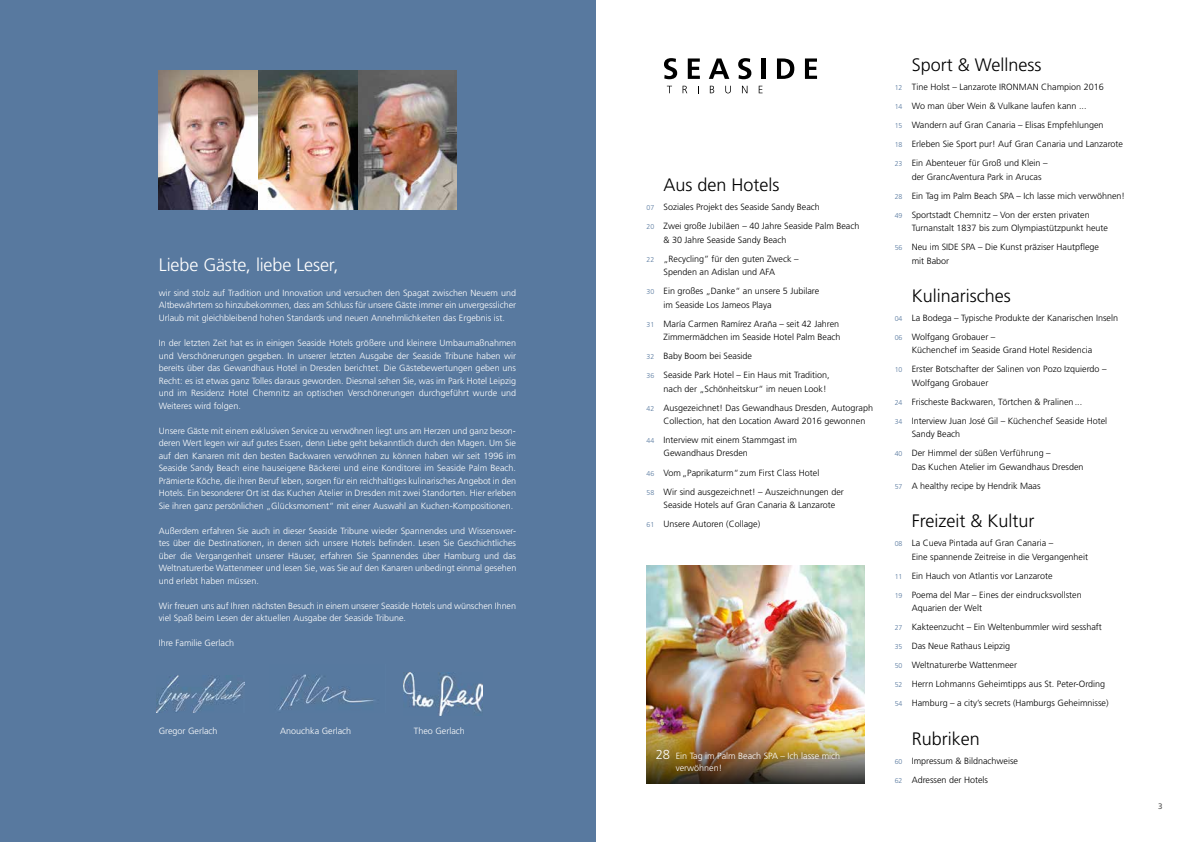
<style>
.page{position:relative;width:1191px;height:842px;background:#fff}
.page>*{position:absolute;margin:0;border:0;box-sizing:border-box;transform-origin:0 0}
.t1{font:300 18px "Frutiger";color:#000}
.t2{font:300 18px "Frutiger";letter-spacing:-.01em;color:#fff}
.t3{font:300 9px/19.1px "Frutiger";color:#000}
.t4{font:300 9px/12.5px "Frutiger";color:#fff;text-align:justify}
.t5{font:8px "Frutiger";color:#565655}
.s1{font-size:7px;color:#58799f}
.s2{font-size:13px}
</style>
<div class="page">
<svg style="left:664px;top:58px;width:13px;height:21px"></svg>
<svg style="left:688px;top:58px;width:12px;height:21px"></svg>
<svg style="left:709px;top:58px;width:20px;height:21px"></svg>
<svg style="left:738px;top:58px;width:13px;height:21px"></svg>
<hr style="left:761px;top:58px;width:4px;height:21px;background:#000">
<svg style="left:777px;top:58px;width:17px;height:21px"></svg>
<svg style="left:805px;top:58px;width:12px;height:21px"></svg>
<svg style="left:682px;top:86px;width:5px;height:7px"></svg>
<svg style="left:710px;top:86px;width:4px;height:7px"></svg>
<svg style="left:725px;top:86px;width:6px;height:7px"></svg>
<svg style="left:742px;top:86px;width:5px;height:7px"></svg>
<svg style="left:758px;top:86px;width:4px;height:7px"></svg>
<div style="left:0;top:0;width:595px;height:842px;background:#58799f"></div>
<img style="left:156px;top:676px;width:88px;height:36px">
<img style="left:278px;top:674px;width:96px;height:36px">
<img style="left:404px;top:673px;width:79px;height:43px">
<img style="left:159px;top:71px;width:297px;height:138px">
<img style="left:646px;top:565px;width:219px;height:159px">
<img style="left:646px;top:724px;width:219px;height:59px">
<h1 class="t2" style="left:159px;top:255px;width:181px">Liebe Gäste, liebe Leser,</h1>
<p class="t4" style="left:159px;top:287px;width:359px">wir sind stolz auf Tradition und Innovation und versuchen den Spagat zwischen Neuem und Altbewährtem so hinzubekommen, dass am Schluss für unsere Gäste immer ein unvergesslicher Urlaub mit gleichbleibend hohen Standards und neuen Annehmlichkeiten das Ergebnis ist.</p>
<p class="t4" style="left:159px;top:337px;width:359px">In der letzten Zeit hat es in einigen Seaside Hotels größere und kleinere Umbaumaßnahmen und Verschönerungen gegeben. In unserer letzten Ausgabe der Seaside Tribune haben wir bereits über das Gewandhaus Hotel in Dresden berichtet. Die Gästebewertungen geben uns Recht: es ist etwas ganz Tolles daraus geworden. Diesmal sehen Sie, was im Park Hotel Leipzig und im Residenz Hotel Chemnitz an optischen Verschönerungen durchgeführt wurde und Weiteres wird folgen.</p>
<p class="t4" style="left:159px;top:424px;width:359px">Unsere Gäste mit einem exklusiven Service zu verwöhnen liegt uns am Herzen und ganz beson&shy;deren Wert legen wir auf gutes Essen, denn Liebe geht bekanntlich durch den Magen. Um Sie auf den Kanaren mit den besten Backwaren verwöhnen zu können haben wir seit 1996 im Seaside Sandy Beach eine hauseigene Bäckerei und eine Konditorei im Seaside Palm Beach.<br>Prämierte Köche, die ihren Beruf leben, sorgen für ein reichhaltiges kulinarisches Angebot in den Hotels. Ein besonderer Ort ist das Kuchen Atelier in Dresden mit zwei Standorten. Hier erleben Sie ihren ganz persönlichen „Glücksmoment“ mit einer Auswahl an Kuchen-Kompositionen.</p>
<p class="t4" style="left:159px;top:524px;width:359px">Außerdem erfahren Sie auch in dieser Seaside Tribune wieder Spannendes und Wissenswer&shy;tes über die Destinationen, in denen sich unsere Hotels befinden. Lesen Sie Geschichtliches über die Vergangenheit unserer Häuser, erfahren Sie Spannendes über Hamburg und das Weltnaturerbe Wattenmeer und lesen Sie, was Sie auf den Kanaren unbedingt einmal gesehen und erlebt haben müssen.</p>
<p class="t4" style="left:159px;top:599px;width:359px">Wir freuen uns auf Ihren nächsten Besuch in einem unserer Seaside Hotels und wünschen Ihnen viel Spaß beim Lesen der aktuellen Ausgabe der Seaside Tribune.</p>
<p class="t4" style="left:159px;top:637px;width:77px">Ihre Familie Gerlach</p>
<p class="t4" style="left:159px;top:724px;width:60px">Gregor Gerlach</p>
<p class="t4" style="left:280px;top:724px;width:73px">Anouchka Gerlach</p>
<p class="t4" style="left:414px;top:724px;width:53px">Theo Gerlach</p>
<h1 class="t1" style="left:663px;top:175px;width:118px">Aus den Hotels</h1>
<p class="t3" style="left:646px;top:197px;width:214px"><span class="s1">07</span> Soziales Projekt des Seaside Sandy Beach<br><span class="s1">20</span> Zwei große Jubiläen – 40 Jahre Seaside Palm Beach</p>
<p class="t3" style="left:646px;top:230px;width:154px;text-align:center">&amp; 30 Jahre Seaside Sandy Beach<br><span class="s1">22</span> „Recycling” für den guten Zweck –</p>
<p class="t3" style="left:646px;top:262px;width:174px;text-indent:17px">Spenden an Adislan und AFA<br><span class="s1">30</span> Ein großes „Danke“ an unsere 5 Jubilare</p>
<p class="t3" style="left:646px;top:295px;width:194px;text-indent:17px">im Seaside Los Jameos Playa<br><span class="s1">31</span> María Carmen Ramírez Araña – seit 42 Jahren</p>
<p class="t3" style="left:646px;top:327px;width:196px;text-indent:17px">Zimmermädchen im Seaside Hotel Palm Beach<br><span class="s1">32</span> Baby Boom bei Seaside<br><span class="s1">36</span> Seaside Park Hotel – Ein Haus mit Tradition,</p>
<p class="t3" style="left:646px;top:379px;width:228px;text-indent:17px">nach der „Schönheitskur“ im neuen Look!<br><span class="s1">42</span> Ausgezeichnet! Das Gewandhaus Dresden, Autograph</p>
<p class="t3" style="left:646px;top:411px;width:220px;text-indent:17px">Collection, hat den Location Award 2016 gewonnen<br><span class="s1">44</span> Interview mit einem Stammgast im</p>
<p class="t3" style="left:646px;top:444px;width:199px;text-indent:17px">Gewandhaus Dresden<br><span class="s1">46</span> Vom„Paprikaturm“zum First Class Hotel<br><span class="s1">58</span> Wir sind ausgezeichnet! – Auszeichnungen der</p>
<p class="t3" style="left:646px;top:495px;width:190px;text-indent:17px">Seaside Hotels auf Gran Canaria &amp; Lanzarote<br><span class="s1">61</span> Unsere Autoren (Collage)</p>
<p class="t4" style="left:676px;top:749px;width:166px;text-indent:-20px"><span class="s2">28</span> Ein Tag im Palm Beach SPA – Ich lasse mich verwöhnen!</p>
<h1 class="t1" style="left:911px;top:54px;width:131px">Sport &amp; Wellness</h1>
<p class="t3" style="left:894px;top:77px;width:230px"><span class="s1">12</span> Tine Holst – Lanzarote IRONMAN Champion 2016<br><span class="s1">14</span> Wo man über Wein &amp; Vulkane laufen kann ...<br><span class="s1">15</span> Wandern auf Gran Canaria – Elisas Empfehlungen<br><span class="s1">18</span> Erleben Sie Sport pur! Auf Gran Canaria und Lanzarote <span class="s1">23</span> Ein Abenteuer für Groß und Klein –</p>
<p class="t3" style="left:894px;top:167px;width:232px;text-indent:17px">der GrancAventura Park in Arucas<br><span class="s1">28</span> Ein Tag im Palm Beach SPA – Ich lasse mich verwöhnen!<br><span class="s1">49</span> Sportstadt Chemnitz – Von der ersten privaten</p>
<p class="t3" style="left:894px;top:218px;width:215px;text-indent:17px">Turnanstalt 1837 bis zum Olympiastützpunkt heute<br><span class="s1">56</span> Neu im SIDE SPA – Die Kunst präziser Hautpflege</p>
<p class="t3" style="left:911px;top:251px;width:39px">mit Babor</p>
<h1 class="t1" style="left:911px;top:285px;width:100px">Kulinarisches</h1>
<p class="t3" style="left:894px;top:308px;width:225px"><span class="s1">04</span> La Bodega – Typische Produkte der Kanarischen Inseln<br><span class="s1">06</span> Wolfgang Grobauer –</p>
<p class="t3" style="left:894px;top:341px;width:213px;text-align:center">Küchenchef im Seaside Grand Hotel Residencia<br><span class="s1">10</span> Erster Botschafter der Salinen von Pozo Izquierdo –</p>
<p class="t3" style="left:894px;top:373px;width:214px;text-indent:17px">Wolfgang Grobauer<br><span class="s1">24</span> Frischeste Backwaren, Törtchen &amp; Pralinen...<br><span class="s1">34</span> Interview Juan José Gil – Küchenchef Seaside Hotel</p>
<p class="t3" style="left:894px;top:425px;width:158px;text-indent:17px">Sandy Beach<br><span class="s1">40</span> Der Himmel der süßen Verführung –</p>
<p class="t3" style="left:894px;top:457px;width:190px;text-indent:17px">Das Kuchen Atelier im Gewandhaus Dresden<br><span class="s1">57</span> A healthy recipe by Hendrik Maas</p>
<h1 class="t1" style="left:911px;top:511px;width:124px">Freizeit &amp; Kultur</h1>
<p class="t3" style="left:911px;top:536px;width:178px;line-height:13.4px;text-indent:-17px"><span class="s1">08</span> La Cueva Pintada auf Gran Canaria –<br>Eine spannende Zeitreise in die Vergangenheit</p>
<p class="t3" style="left:894px;top:566px;width:189px"><span class="s1">11</span> Ein Hauch von Atlantis vor Lanzarote<br><span class="s1">19</span> Poema del Mar – Eines der eindrucksvollsten</p>
<p class="t3" style="left:894px;top:598px;width:215px;text-indent:17px">Aquarien der Welt<br><span class="s1">27</span> Kakteenzucht – Ein Weltenbummler wird sesshaft <span class="s1">35</span> Das Neue Rathaus Leipzig<br><span class="s1">50</span> Weltnaturerbe Wattenmeer<br><span class="s1">52</span> Herrn Lohmanns Geheimtipps aus St. Peter-Ording <span class="s1">54</span> Hamburg – a city’s secrets (Hamburgs Geheimnisse)</p>
<h1 class="t1" style="left:911px;top:728px;width:70px">Rubriken</h1>
<p class="t3" style="left:894px;top:751px;width:125px"><span class="s1">60</span> Impressum &amp; Bildnachweise<br><span class="s1">62</span> Adressen der Hotels</p>
<p class="t5" style="left:1158px;top:801px;width:6px">3</p>
</div>
